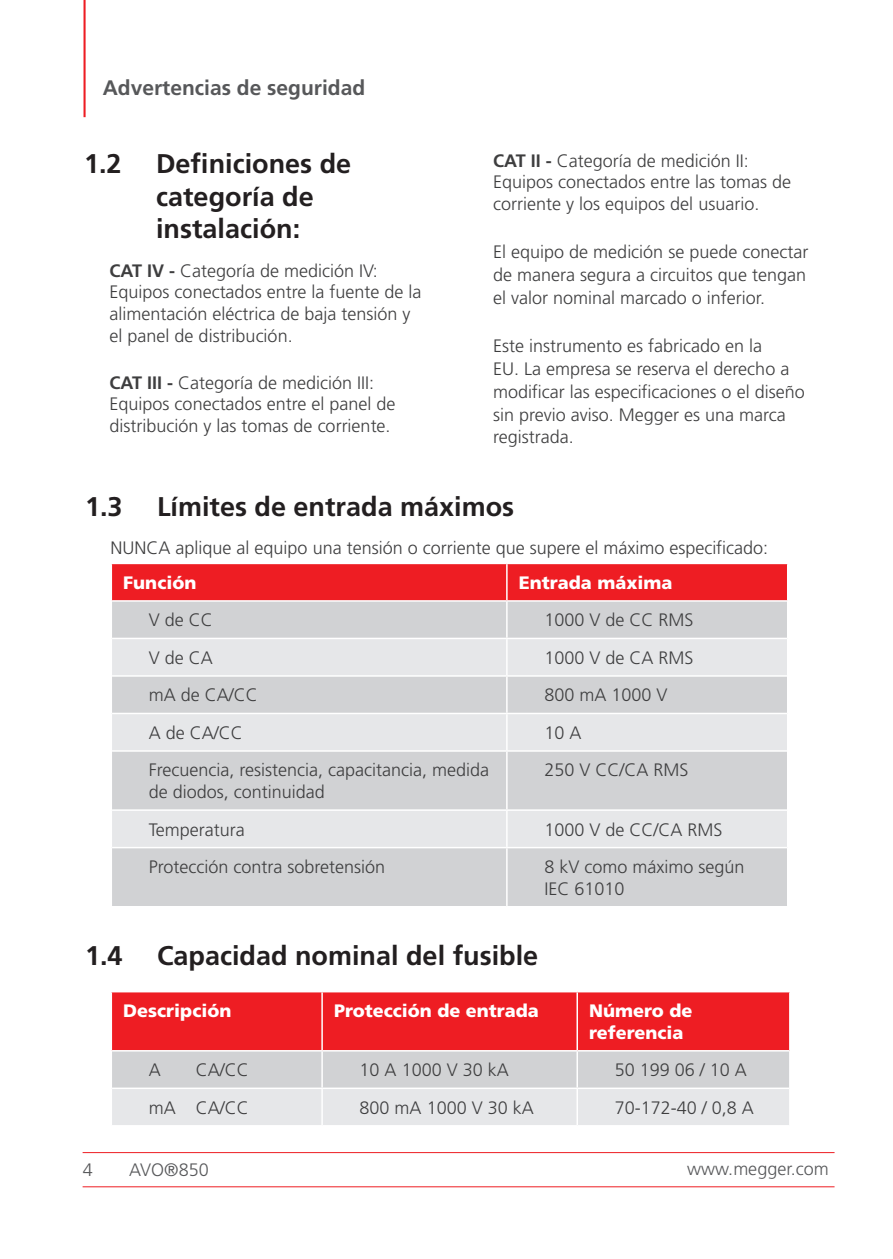
<style>
.page{position:relative;width:893px;height:1259px;background:#fff}
.page>*{position:absolute;margin:0;border:0;box-sizing:border-box;transform-origin:0 0}
.t1{font:700 27px/32.4px "Frutiger LT Pro";color:#231f20}
.t2{font:700 21px "Frutiger LT Pro";color:#57585a}
.Body{font:300 18px/21.6px "Frutiger LT Pro";color:#3e3e3f}
.TableHeader{font:900 18px/21.6px "Frutiger LT Pro";color:#fff}
.t3{font:300 18px "Frutiger LT Pro";color:#57585a}
.s1{font-weight:700}
</style>
<div class="page">
<hr style="left:83px;top:1152px;width:751px;height:1px;background:#ee1d23">
<hr style="left:83px;top:1186px;width:751px;height:1px;background:#ee1d23">
<hr style="left:84px;top:0;width:2px;height:117px;background:#ee1d23">
<div style="left:112px;top:564px;width:675px;height:36px;background:#ee1d23"></div>
<div style="left:112px;top:601px;width:675px;height:305px;background:#d1d2d4"></div>
<svg style="left:112px;top:639px;width:675px;height:208px;background:#dcdddf"></svg>
<hr style="left:506px;top:564px;width:2px;height:36px;background:#fff">
<hr style="left:506px;top:601px;width:2px;height:36px;background:#fff">
<hr style="left:506px;top:639px;width:2px;height:36px;background:#fff">
<hr style="left:506px;top:676px;width:2px;height:36px;background:#fff">
<hr style="left:506px;top:714px;width:2px;height:36px;background:#fff">
<hr style="left:506px;top:751px;width:2px;height:58px;background:#fff">
<hr style="left:506px;top:811px;width:2px;height:36px;background:#fff">
<hr style="left:506px;top:848px;width:2px;height:58px;background:#fff">
<hr style="left:112px;top:637px;width:395px;height:2px;background:#fff">
<hr style="left:507px;top:637px;width:280px;height:2px;background:#fff">
<hr style="left:112px;top:675px;width:395px;height:1px;background:#fff">
<hr style="left:507px;top:675px;width:280px;height:1px;background:#fff">
<hr style="left:112px;top:712px;width:395px;height:2px;background:#fff">
<hr style="left:507px;top:712px;width:280px;height:2px;background:#fff">
<hr style="left:112px;top:750px;width:395px;height:1px;background:#fff">
<hr style="left:507px;top:750px;width:280px;height:1px;background:#fff">
<hr style="left:112px;top:809px;width:395px;height:2px;background:#fff">
<hr style="left:507px;top:809px;width:280px;height:2px;background:#fff">
<hr style="left:112px;top:847px;width:395px;height:1px;background:#fff">
<hr style="left:507px;top:847px;width:280px;height:1px;background:#fff">
<svg style="left:112px;top:992px;width:677px;height:133px;background:#e4888b"></svg>
<hr style="left:321px;top:992px;width:2px;height:58px;background:#fff">
<hr style="left:576px;top:992px;width:2px;height:58px;background:#fff">
<hr style="left:112px;top:1050px;width:210px;height:1px;background:#fff">
<hr style="left:322px;top:1050px;width:255px;height:1px;background:#fff">
<hr style="left:321px;top:1051px;width:2px;height:36px;background:#fff">
<hr style="left:577px;top:1050px;width:212px;height:1px;background:#fff">
<hr style="left:576px;top:1051px;width:2px;height:36px;background:#fff">
<hr style="left:112px;top:1087px;width:210px;height:2px;background:#fff">
<hr style="left:322px;top:1087px;width:255px;height:2px;background:#fff">
<hr style="left:321px;top:1089px;width:2px;height:36px;background:#fff">
<hr style="left:577px;top:1087px;width:212px;height:2px;background:#fff">
<hr style="left:576px;top:1089px;width:2px;height:36px;background:#fff">
<p class="t2" style="left:103px;top:75px;width:264px">Advertencias de seguridad</p>
<p class="t1" style="left:84px;top:148px;width:39px">1.2</p>
<p class="t1" style="left:156px;top:148px;width:197px">Definiciones de categoría de instalación:</p>
<p class="Body" style="left:110px;top:260px;width:313px"><span class="s1">CAT IV -</span> Categoría de medición IV:<br>Equipos conectados entre la fuente de la alimentación eléctrica de baja tensión y el panel de distribución.</p>
<p class="Body" style="left:110px;top:372px;width:287px"><span class="s1">CAT III -</span> Categoría de medición III:<br>Equipos conectados entre el panel de distribución y las tomas de corriente.</p>
<p class="Body" style="left:493px;top:150px;width:299px"><span class="s1">CAT II -</span> Categoría de medición II:<br>Equipos conectados entre las tomas de corriente y los equipos del usuario.</p>
<p class="Body" style="left:493px;top:241px;width:317px;line-height:22.8px">El equipo de medición se puede conectar de manera segura a circuitos que tengan el valor nominal marcado o inferior.</p>
<p class="Body" style="left:493px;top:334px;width:313px;line-height:22.8px">Este instrumento es fabricado en la<br>EU. La empresa se reserva el derecho a modificar las especificaciones o el diseño sin previo aviso. Megger es una marca registrada.</p>
<p class="t1" style="left:85px;top:490px;width:39px">1.3</p>
<p class="t1" style="left:157px;top:490px;width:359px">Límites de entrada máximos</p>
<p class="Body" style="left:111px;top:537px;width:659px">NUNCA aplique al equipo una tensión o corriente que supere el máximo especificado:</p>
<p class="TableHeader" style="left:123px;top:572px;width:75px">Función</p>
<p class="TableHeader" style="left:519px;top:572px;width:155px">Entrada máxima</p>
<p class="Body" style="left:149px;top:609px;width:66px">V de CC</p>
<p class="Body" style="left:544px;top:609px;width:151px">1000 V de CC RMS</p>
<p class="Body" style="left:149px;top:647px;width:66px">V de CA</p>
<p class="Body" style="left:544px;top:647px;width:151px">1000 V de CA RMS</p>
<p class="Body" style="left:149px;top:684px;width:111px">mA de CA/CC</p>
<p class="Body" style="left:544px;top:684px;width:125px">800 mA 1000 V</p>
<p class="Body" style="left:149px;top:722px;width:96px">A de CA/CC</p>
<p class="Body" style="left:544px;top:722px;width:39px">10 A</p>
<p class="Body" style="left:149px;top:759px;width:342px">Frecuencia, resistencia, capacitancia, medida de diodos, continuidad</p>
<p class="Body" style="left:544px;top:759px;width:146px">250 V CC/CA RMS</p>
<p class="Body" style="left:149px;top:818px;width:97px">Temperatura</p>
<p class="Body" style="left:544px;top:818px;width:180px">1000 V de CC/CA RMS</p>
<p class="Body" style="left:149px;top:856px;width:238px">Protección contra sobretensión</p>
<p class="Body" style="left:544px;top:856px;width:202px">8 kV como máximo según<br>IEC 61010</p>
<p class="t1" style="left:85px;top:940px;width:39px">1.4</p>
<p class="t1" style="left:157px;top:940px;width:383px">Capacidad nominal del fusible</p>
<p class="TableHeader" style="left:123px;top:1000px;width:110px">Descripción</p>
<p class="TableHeader" style="left:334px;top:1000px;width:206px">Protección de entrada</p>
<p class="TableHeader" style="left:589px;top:1000px;width:105px">Número de referencia</p>
<p class="Body" style="left:149px;top:1059px;width:14px">A</p>
<p class="Body" style="left:196px;top:1059px;width:55px">CA/CC</p>
<p class="Body" style="left:360px;top:1059px;width:151px">10 A 1000 V 30 kA</p>
<p class="Body" style="left:615px;top:1059px;width:134px">50 199 06 / 10 A</p>
<p class="Body" style="left:149px;top:1097px;width:102px">mA CA/CC</p>
<p class="Body" style="left:360px;top:1097px;width:176px">800 mA 1000 V 30 kA</p>
<p class="Body" style="left:615px;top:1097px;width:141px">70-172-40 / 0,8 A</p>
<p class="t3" style="left:83px;top:1159px;width:12px">4</p>
<p class="t3" style="left:129px;top:1158px;width:81px">AVO®850</p>
<p class="t3" style="left:687px;top:1158px;width:143px">www.megger.com</p>
</div>
